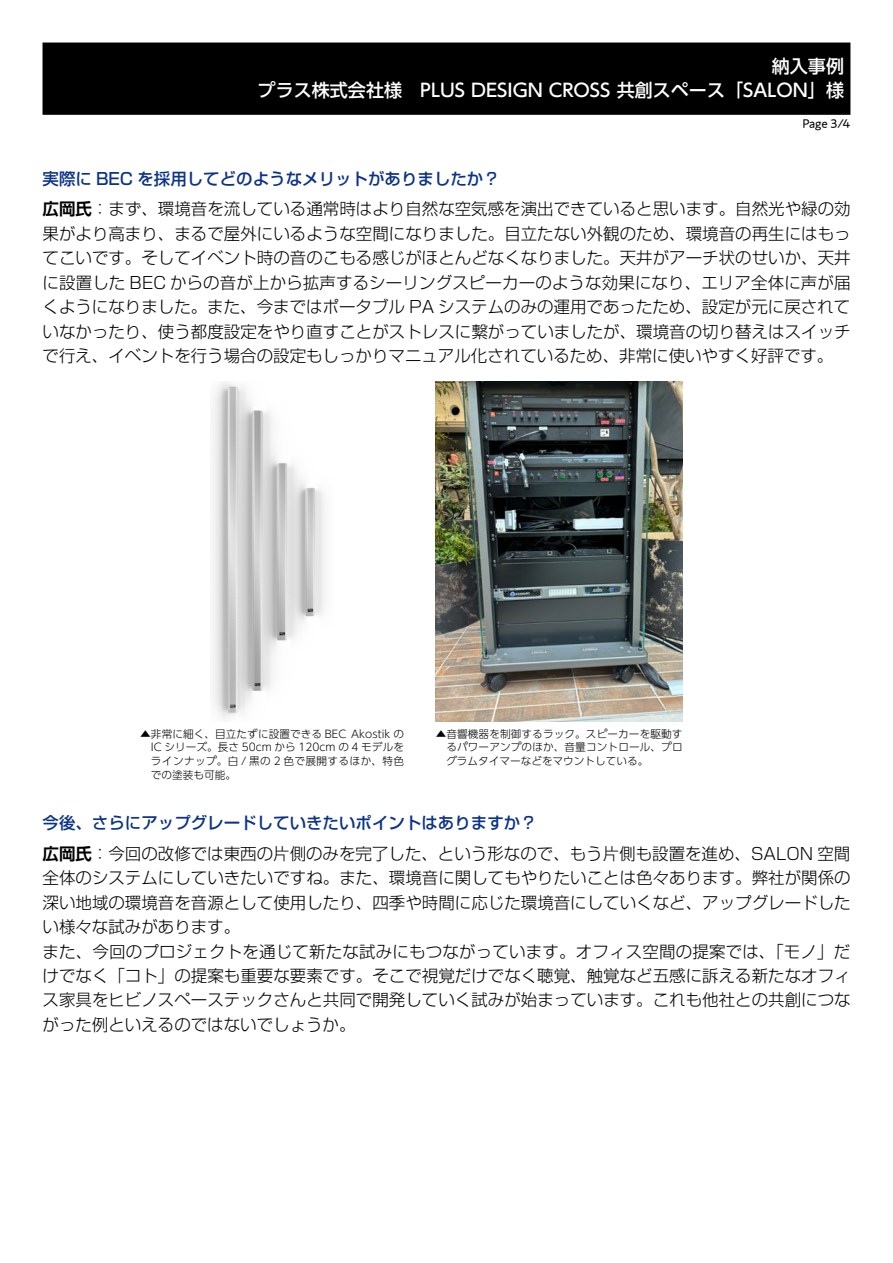
<style>
.page{position:relative;width:893px;height:1263px;background:#fff}
.page>*{position:absolute;margin:0;border:0;box-sizing:border-box;transform-origin:0 0}
.t1{font:500 18px/23.9px "UD Shin Go Pro";color:#fff;text-align:right}
.t2{font:300 16.5px/24.5px "Shin Go Pro";color:#000}
.t3{font:12.15px "PA1 Gothic Std";color:#000}
.t4{font:300 10.65px/13.8px "UD Shin Go Pro";letter-spacing:.005em;color:#000;text-align:justify}
.s1{font-weight:500;color:#0c3388}
.s2{font-family:"Shin Go Pro De";font-weight:700}
</style>
<div class="page">
<div style="left:43px;top:43px;width:807px;height:71px;background:#000"></div>
<div style="left:43px;top:43px;width:807px;height:72px;border:2px solid #000"></div>
<img style="left:212px;top:382px;width:113px;height:336px">
<img style="left:436px;top:381px;width:247px;height:341px">
<p class="t1" style="left:258px;top:54px;width:588px">納入事例<br>プラス株式会社様　PLUS DESIGN CROSS 共創スペース「SALON」様</p>
<p class="t3" style="left:802px;top:116px;width:50px">Page 3/4</p>
<p class="t2" style="left:43px;top:161px;width:810px;line-height:30.9px"><span class="s1">実際に BEC を採用してどのようなメリットがありましたか？<br></span><span class="s2">広岡氏</span>：まず、環境音を流している通常時はより自然な空気感を演出できていると思います。自然光や緑の効</p>
<p class="t2" style="left:43px;top:219px;width:810px;text-align:justify">果がより高まり、まるで屋外にいるような空間になりました。目立たない外観のため、環境音の再生にはもってこいです。そしてイベント時の音のこもる感じがほとんどなくなりました。天井がアーチ状のせいか、天井に設置した BEC からの音が上から拡声するシーリングスピーカーのような効果になり、エリア全体に声が届くようになりました。また、今まではポータブル PA システムのみの運用であったため、設定が元に戻されていなかったり、使う都度設定をやり直すことがストレスに繋がっていましたが、環境音の切り替えはスイッチで行え、イベントを行う場合の設定もしっかりマニュアル化されているため、非常に使いやすく好評です。</p>
<p class="t4" style="left:151px;top:726px;width:255px;text-indent:-11px">▲非常に細く、目立たずに設置できる BEC Akostik のIC シリーズ。長さ 50cm から 120cm の 4 モデルをラインナップ。白 / 黒の 2 色で展開するほか、特色での塗装も可能。</p>
<p class="t4" style="left:446px;top:726px;width:238px;text-indent:-11px">▲音響機器を制御するラック。スピーカーを駆動するパワーアンプのほか、音量コントロール、プログラムタイマーなどをマウントしている。</p>
<p class="t2" style="left:43px;top:805px;width:809px;line-height:30.9px"><span class="s1">今後、さらにアップグレードしていきたいポイントはありますか？<br></span><span class="s2">広岡氏</span>：今回の改修では東西の片側のみを完了した、という形なので、もう片側も設置を進め、SALON 空間</p>
<p class="t2" style="left:43px;top:864px;width:810px">全体のシステムにしていきたいですね。また、環境音に関してもやりたいことは色々あります。弊社が関係の深い地域の環境音を音源として使用したり、四季や時間に応じた環境音にしていくなど、アップグレードしたい様々な試みがあります。<br>また、今回のプロジェクトを通じて新たな試みにもつながっています。オフィス空間の提案では、「モノ」だけでなく「コト」の提案も重要な要素です。そこで視覚だけでなく聴覚、触覚など五感に訴える新たなオフィス家具をヒビノスペーステックさんと共同で開発していく試みが始まっています。これも他社との共創につながった例といえるのではないでしょうか。</p>
</div>
